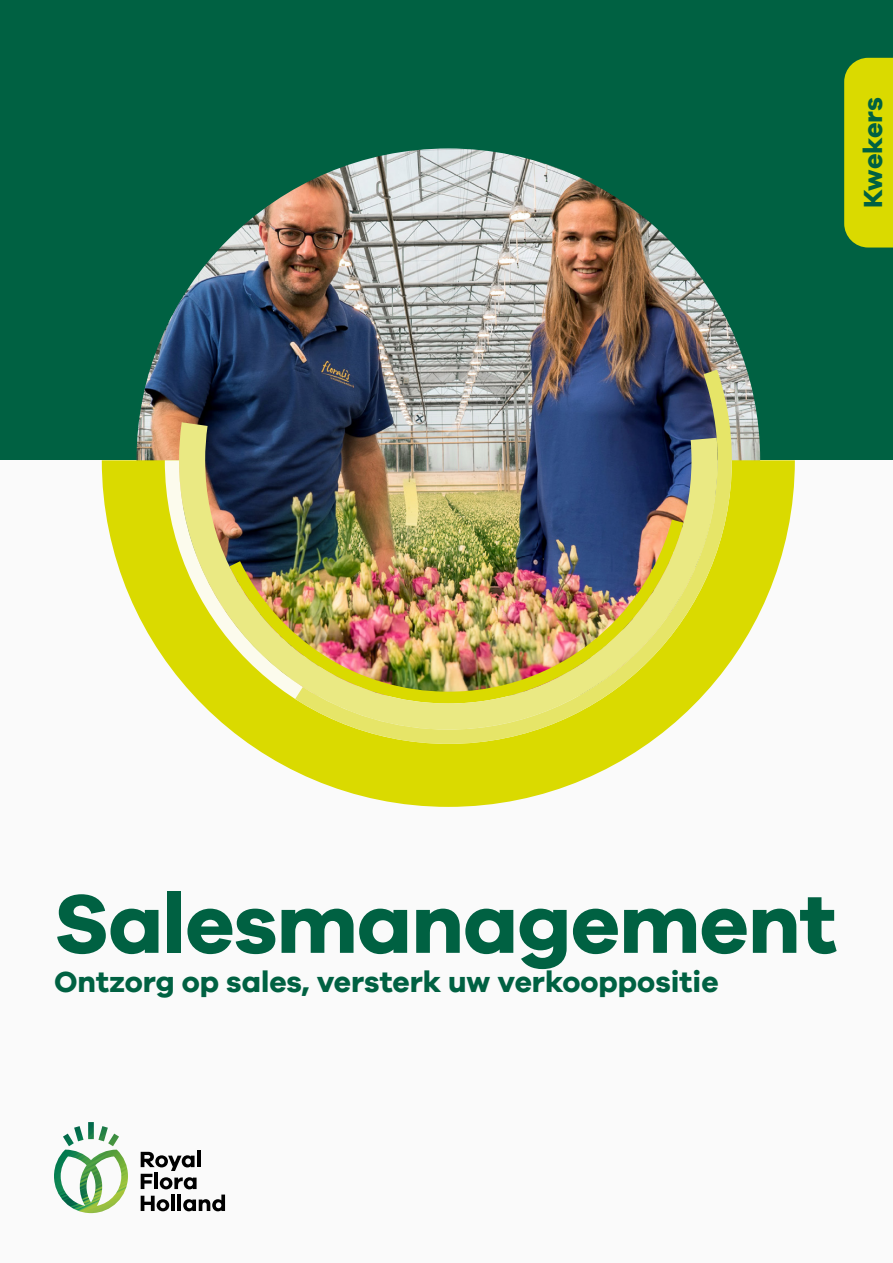
<style>
.page{position:relative;width:893px;height:1263px;background:#fff}
.page>*{position:absolute;margin:0;border:0;box-sizing:border-box;transform-origin:0 0}
.t1{font:700 85.5px "Galano Grotesque";letter-spacing:-.01em;color:#006142}
.t2{font:700 30px "Galano Grotesque";color:#006142}
.t3{font:700 27px "Galano Grotesque";letter-spacing:-.005em;color:#006142}
</style>
<div class="page">
<div style="left:0;top:0;width:893px;height:460px;background:#006142"></div>
<div style="left:0;top:460px;width:893px;height:803px;background:#fafafa"></div>
<hr style="left:197px;top:1151px;width:4px;height:16px;background:#000">
<svg style="left:141px;top:1152px;width:84px;height:59px"></svg>
<img style="left:54px;top:1122px;width:74px;height:91px">
<div style="left:844px;top:58px;width:49px;height:189px;background:#dada00"></div>
<img style="left:136px;top:148px;width:624px;height:312px">
<svg style="left:102px;top:460px;width:693px;height:347px"></svg>
<svg style="left:179px;top:422px;width:116px;height:38px;background:#48575c"></svg>
<svg style="left:165px;top:460px;width:130px;height:284px"></svg>
<img style="left:295px;top:370px;width:437px;height:374px">
<p class="t3" style="left:856px;top:208px;width:113px;rotate:-90deg">Kwekers</p>
<h1 class="t1" style="left:54px;top:871px;width:784px">Salesmanagement</h1>
<p class="t2" style="left:54px;top:963px;width:666px">Ontzorg op sales, versterk uw verkooppositie</p>
</div>
